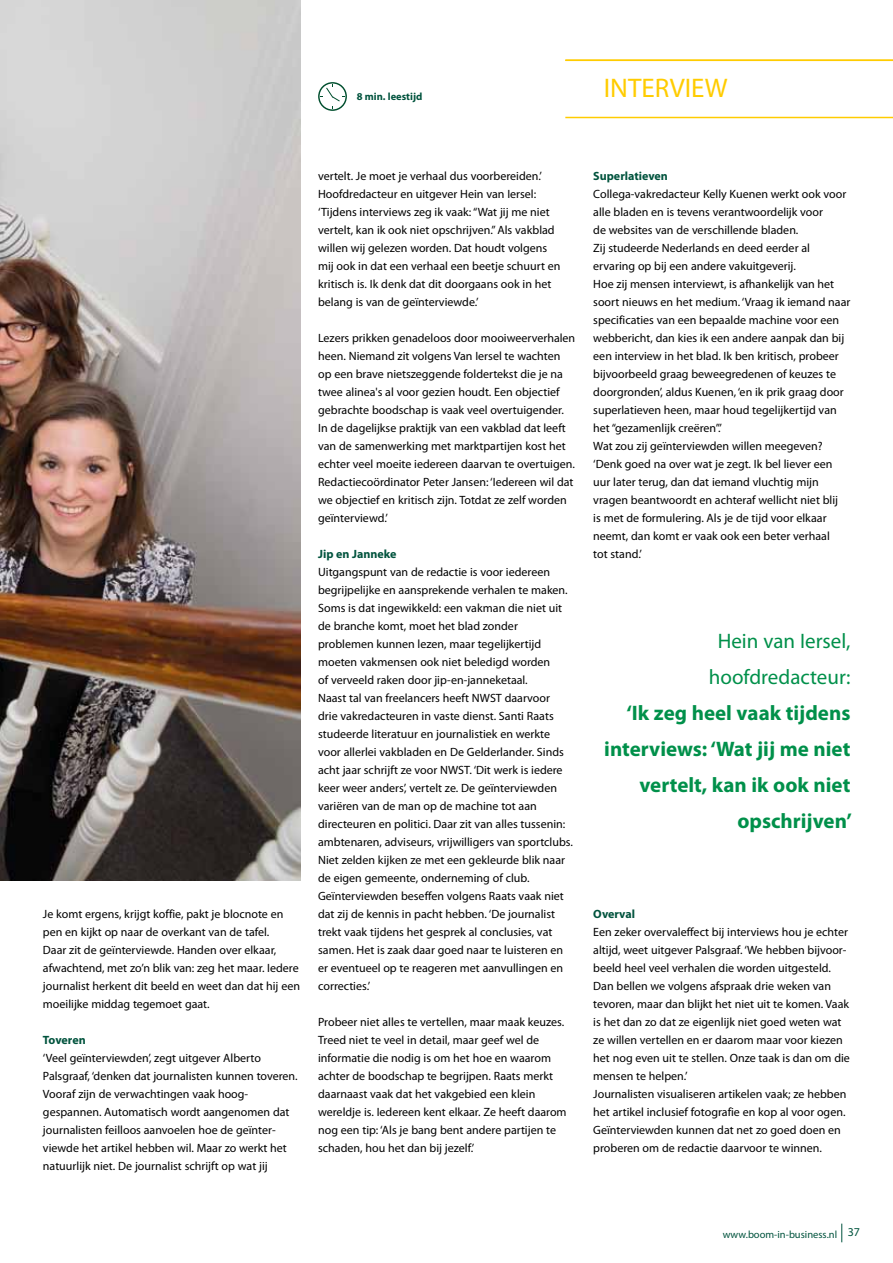
<style>
.page{position:relative;width:893px;height:1263px;background:#fff}
.page>*{position:absolute;margin:0;border:0;box-sizing:border-box;transform-origin:0 0}
.t1{font:27px "Myriad Pro";color:#fc0}
.t2{font:700 21px/36px "Myriad Pro";color:#00904a;text-align:right}
.t3{font:21px/36px "Myriad Pro";color:#00904a;text-align:center}
.t4{font:12px/18px "Myriad Pro";color:#000}
.t5{font:700 12px "Myriad Pro";color:#00533d}
.t6{font:10.5px "Myriad Pro";color:#00533d}
.t7{font:700 10.5px "Myriad Pro";color:#00533d}
</style>
<div class="page">
<svg style="left:841px;top:1223px;width:1px;height:19px"></svg>
<hr style="left:565px;top:117px;width:328px;height:1px;background:#fc0">
<hr style="left:565px;top:60px;width:328px;height:1px;background:#fc0">
<svg style="left:318px;top:82px;width:29px;height:29px"></svg>
<img style="left:0;top:0;width:300px;height:881px">
<p class="t7" style="left:357px;top:90px;width:67px">8 min. leestijd</p>
<h1 class="t1" style="left:604px;top:71px;width:125px">INTERVIEW</h1>
<p class="t4" style="left:43px;top:905px;width:259px">Je komt ergens, krijgt koffie, pakt je blocnote en pen en kijkt op naar de overkant van de tafel.<br>Daar zit de geïnterviewde. Handen over elkaar, afwachtend, met zo’n blik van: zeg het maar. Iedere journalist herkent dit beeld en weet dan dat hij een moeilijke middag tegemoet gaat.</p>
<p class="t5" style="left:43px;top:1032px;width:44px">Toveren</p>
<p class="t4" style="left:43px;top:1049px;width:256px">‘Veel geïnterviewden’, zegt uitgever Alberto Palsgraaf, ‘denken dat journalisten kunnen toveren.<br>Vooraf zijn de verwachtingen vaak hoog&shy;gespannen. Automatisch wordt aangenomen dat journalisten feilloos aanvoelen hoe de geïnter&shy;viewde het artikel hebben wil. Maar zo werkt het natuurlijk niet. De journalist schrijft op wat jij</p>
<p class="t4" style="left:318px;top:167px;width:244px">vertelt. Je moet je verhaal dus voorbereiden.’ Hoofdredacteur en uitgever Hein van Iersel: ‘Tijdens interviews zeg ik vaak: “Wat jij me niet vertelt, kan ik ook niet opschrijven.” Als vakblad willen wij gelezen worden. Dat houdt volgens mij ook in dat een verhaal een beetje schuurt en kritisch is. Ik denk dat dit doorgaans ook in het belang is van de geïnterviewde.’</p>
<p class="t4" style="left:318px;top:329px;width:259px">Lezers prikken genadeloos door mooiweerverhalen heen. Niemand zit volgens Van Iersel te wachten op een brave nietszeggende foldertekst die je na twee alinea's al voor gezien houdt. Een objectief gebrachte boodschap is vaak veel overtuigender.<br>In de dagelijkse praktijk van een vakblad dat leeft van de samenwerking met marktpartijen kost het echter veel moeite iedereen daarvan te overtuigen.<br>Redactiecoördinator Peter Jansen: ‘Iedereen wil dat we objectief en kritisch zijn. Totdat ze zelf worden geïnterviewd.’</p>
<p class="t5" style="left:318px;top:546px;width:80px">Jip en Janneke</p>
<p class="t4" style="left:318px;top:563px;width:256px">Uitgangspunt van de redactie is voor iedereen begrijpelijke en aansprekende verhalen te maken.<br>Soms is dat ingewikkeld: een vakman die niet uit de branche komt, moet het blad zonder problemen kunnen lezen, maar tegelijkertijd moeten vakmensen ook niet beledigd worden<br>of verveeld raken door jip-en-janneketaal.<br>Naast tal van freelancers heeft NWST daarvoor<br>drie vakredacteuren in vaste dienst. Santi Raats studeerde literatuur en journalistiek en werkte voor allerlei vakbladen en De Gelderlander. Sinds acht jaar schrijft ze voor NWST. ‘Dit werk is iedere keer weer anders’, vertelt ze. De geïnterviewden variëren van de man op de machine tot aan directeuren en politici. Daar zit van alles tussenin: ambtenaren, adviseurs, vrijwilligers van sportclubs.<br>Niet zelden kijken ze met een gekleurde blik naar de eigen gemeente, onderneming of club.<br>Geïnterviewden beseffen volgens Raats vaak niet dat zij de kennis in pacht hebben. ‘De journalist trekt vaak tijdens het gesprek al conclusies, vat samen. Het is zaak daar goed naar te luisteren en er eventueel op te reageren met aanvullingen en correcties.’</p>
<p class="t4" style="left:318px;top:1013px;width:250px">Probeer niet alles te vertellen, maar maak keuzes.<br>Treed niet te veel in detail, maar geef wel de informatie die nodig is om het hoe en waarom achter de boodschap te begrijpen. Raats merkt daarnaast vaak dat het vakgebied een klein wereldje is. Iedereen kent elkaar. Ze heeft daarom nog een tip: ‘Als je bang bent andere partijen te schaden, hou het dan bij jezelf.’</p>
<p class="t5" style="left:593px;top:168px;width:76px">Superlatieven</p>
<p class="t4" style="left:593px;top:185px;width:259px">Collega-vakredacteur Kelly Kuenen werkt ook voor alle bladen en is tevens verantwoordelijk voor<br>de websites van de verschillende bladen.<br>Zij studeerde Nederlands en deed eerder al ervaring op bij een andere vakuitgeverij.<br>Hoe zij mensen interviewt, is afhankelijk van het soort nieuws en het medium. ‘Vraag ik iemand naar specificaties van een bepaalde machine voor een webbericht, dan kies ik een andere aanpak dan bij een interview in het blad. Ik ben kritisch, probeer bijvoorbeeld graag beweegredenen of keuzes te doorgronden’, aldus Kuenen, ‘en ik prik graag door superlatieven heen, maar houd tegelijkertijd van het “gezamenlijk creëren”.’<br>Wat zou zij geïnterviewden willen meegeven? ‘Denk goed na over wat je zegt. Ik bel liever een uur later terug, dan dat iemand vluchtig mijn vragen beantwoordt en achteraf wellicht niet blij<br>is met de formulering. Als je de tijd voor elkaar neemt, dan komt er vaak ook een beter verhaal<br>tot stand.’</p>
<h2 class="t3" style="left:709px;top:623px;width:143px">Hein van Iersel, hoofdredacteur:</h2>
<h2 class="t2" style="left:604px;top:694px;width:249px">‘Ik zeg heel vaak tijdens interviews: ‘Wat jij me niet vertelt, kan ik ook niet opschrijven’</h2>
<p class="t5" style="left:593px;top:906px;width:43px">Overval</p>
<p class="t4" style="left:593px;top:923px;width:258px">Een zeker overvaleffect bij interviews hou je echter altijd, weet uitgever Palsgraaf. ‘We hebben bijvoor&shy;beeld heel veel verhalen die worden uitgesteld.<br>Dan bellen we volgens afspraak drie weken van tevoren, maar dan blijkt het niet uit te komen. Vaak is het dan zo dat ze eigenlijk niet goed weten wat ze willen vertellen en er daarom maar voor kiezen het nog even uit te stellen. Onze taak is dan om die mensen te helpen.’<br>Journalisten visualiseren artikelen vaak; ze hebben het artikel inclusief fotografie en kop al voor ogen.<br>Geïnterviewden kunnen dat net zo goed doen en proberen om de redactie daarvoor te winnen.</p>
<p class="t6" style="left:723px;top:1228px;width:139px">www.boom-in-business.nl <sup>37</sup></p>
</div>
